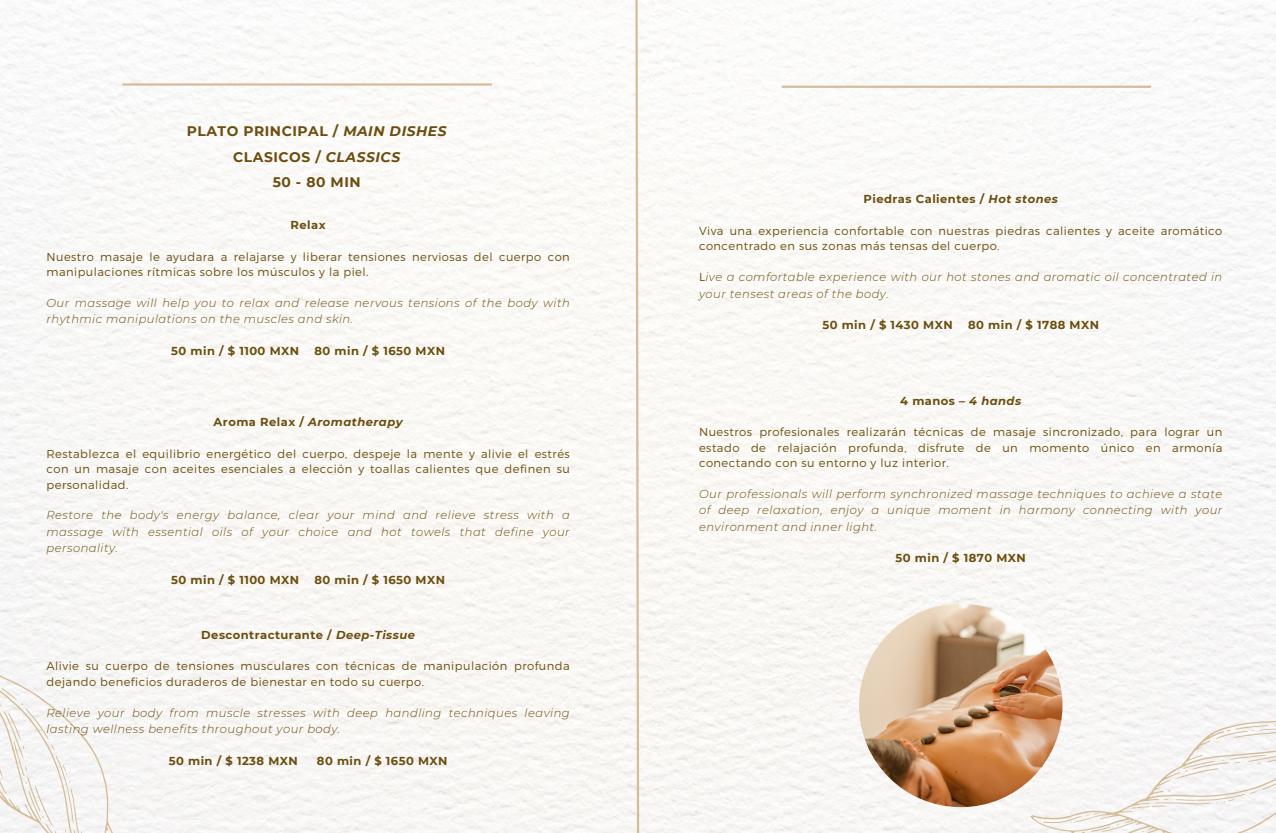
<style>
.page{position:relative;width:1276px;height:833px;background:#fff}
.page>*{position:absolute;margin:0;border:0;box-sizing:border-box;transform-origin:0 0}
.t1{font:700 13.8px "Montserrat";letter-spacing:.04em;color:#6b4e0e}
.t2{font:300 11.4px/15.3px "Montserrat";letter-spacing:.04em;color:#6b4e0e}
.t3{font:italic 300 11.4px/16.2px "Montserrat";letter-spacing:.04em;color:#6b4e0e}
.t4{font:700 11.4px "Montserrat";letter-spacing:.04em;color:#6b4e0e}
.t5{font:italic 700 11.4px "Montserrat";letter-spacing:.04em;color:#6b4e0e}
.s1{font-style:italic}
.s2{font-style:normal}
</style>
<div class="page">
<div style="left:0;top:0;width:1275px;height:832px;background:#f9f8f6"></div>
<div style="left:1029px;top:601px;width:246px;height:231px;background:#f7f6f5"></div>
<svg style="left:1042px;top:802px;width:67px;height:30px"></svg>
<svg style="left:1115px;top:698px;width:160px;height:135px"></svg>
<div style="left:0;top:601px;width:213px;height:231px;background:#f7f6f4"></div>
<svg style="left:0;top:686px;width:110px;height:147px"></svg>
<hr style="left:122px;top:83px;width:369px;height:3px;background:#d4bd9a">
<svg style="left:634px;top:0;width:6px;height:832px"></svg>
<hr style="left:781px;top:86px;width:369px;height:2px;background:#d4bd9a">
<img style="left:858px;top:603px;width:204px;height:204px;border-radius:50%">
<h1 class="t1" style="left:187px;top:123px;width:261px">PLATO PRINCIPAL / <span class="s1">MAIN DISHES</span></h1>
<h1 class="t1" style="left:233px;top:148px;width:168px">CLASICOS / <span class="s1">CLASSICS</span></h1>
<h1 class="t1" style="left:273px;top:173px;width:89px">50 - 80 MIN</h1>
<h2 class="t4" style="left:290px;top:218px;width:37px">Relax</h2>
<p class="t2" style="left:46px;top:248px;width:524px">Nuestro masaje le ayudara a relajarse y liberar tensiones nerviosas del cuerpo con manipulaciones rítmicas sobre los músculos y la piel.</p>
<p class="t3" style="left:46px;top:295px;width:524px">Our massage will help you to relax and release nervous tensions of the body with rhythmic manipulations on the muscles and skin.</p>
<h2 class="t4" style="left:171px;top:344px;width:129px">50 min / $ 1100 MXN</h2>
<h2 class="t4" style="left:314px;top:344px;width:132px">80 min / $ 1650 MXN</h2>
<h2 class="t5" style="left:214px;top:415px;width:190px"><span class="s2">Aroma Relax /</span> Aromatherapy</h2>
<p class="t2" style="left:46px;top:445px;width:524px;text-align:justify">Restablezca el equilibrio energético del cuerpo, despeje la mente y alivie el estrés con un masaje con aceites esenciales a elección y toallas calientes que definen su personalidad.</p>
<p class="t3" style="left:46px;top:507px;width:524px;text-align:justify">Restore the body's energy balance, clear your mind and relieve stress with a massage with essential oils of your choice and hot towels that define your personality.</p>
<h2 class="t4" style="left:171px;top:572px;width:129px">50 min / $ 1100 MXN</h2>
<h2 class="t4" style="left:314px;top:572px;width:132px">80 min / $ 1650 MXN</h2>
<p class="t4" style="left:201px;top:627px;width:215px">Descontracturante / <span class="s1">Deep-Tissue</span></p>
<h2 class="t2" style="left:46px;top:658px;width:524px">Alivie su cuerpo de tensiones musculares con técnicas de manipulación profunda dejando beneficios duraderos de bienestar en todo su cuerpo.</h2>
<p class="t3" style="left:46px;top:704px;width:524px">Relieve your body from muscle stresses with deep handling techniques leaving lasting wellness benefits throughout your body.</p>
<p class="t4" style="left:169px;top:753px;width:130px">50 min / $ 1238 MXN</p>
<p class="t4" style="left:317px;top:753px;width:132px">80 min / $ 1650 MXN</p>
<h2 class="t4" style="left:863px;top:192px;width:196px">Piedras Calientes / <span class="s1">Hot stones</span></h2>
<p class="t2" style="left:699px;top:223px;width:524px">Viva una experiencia confortable con nuestras piedras calientes y aceite aromático concentrado en sus zonas más tensas del cuerpo.</p>
<p class="t3" style="left:699px;top:269px;width:524px"><span class="s2">L</span>ive a comfortable experience with our hot stones and aromatic oil concentrated in your tensest areas of the body.</p>
<h2 class="t4" style="left:822px;top:318px;width:132px">50 min / $ 1430 MXN</h2>
<h2 class="t4" style="left:967px;top:318px;width:132px">80 min / $ 1788 MXN</h2>
<h2 class="t4" style="left:900px;top:393px;width:122px">4 manos – <span class="s1">4 hands</span></h2>
<p class="t2" style="left:699px;top:424px;width:524px;text-align:justify">Nuestros profesionales realizarán técnicas de masaje sincronizado, para lograr un estado de relajación profunda, disfrute de un momento único en armonía conectando con su entorno y luz interior.</p>
<p class="t3" style="left:699px;top:485px;width:524px;text-align:justify">Our professionals will perform synchronized massage techniques to achieve a state of deep relaxation, enjoy a unique moment in harmony connecting with your environment and inner light.</p>
<h2 class="t4" style="left:895px;top:551px;width:132px">50 min / $ 1870 MXN</h2>
</div>
